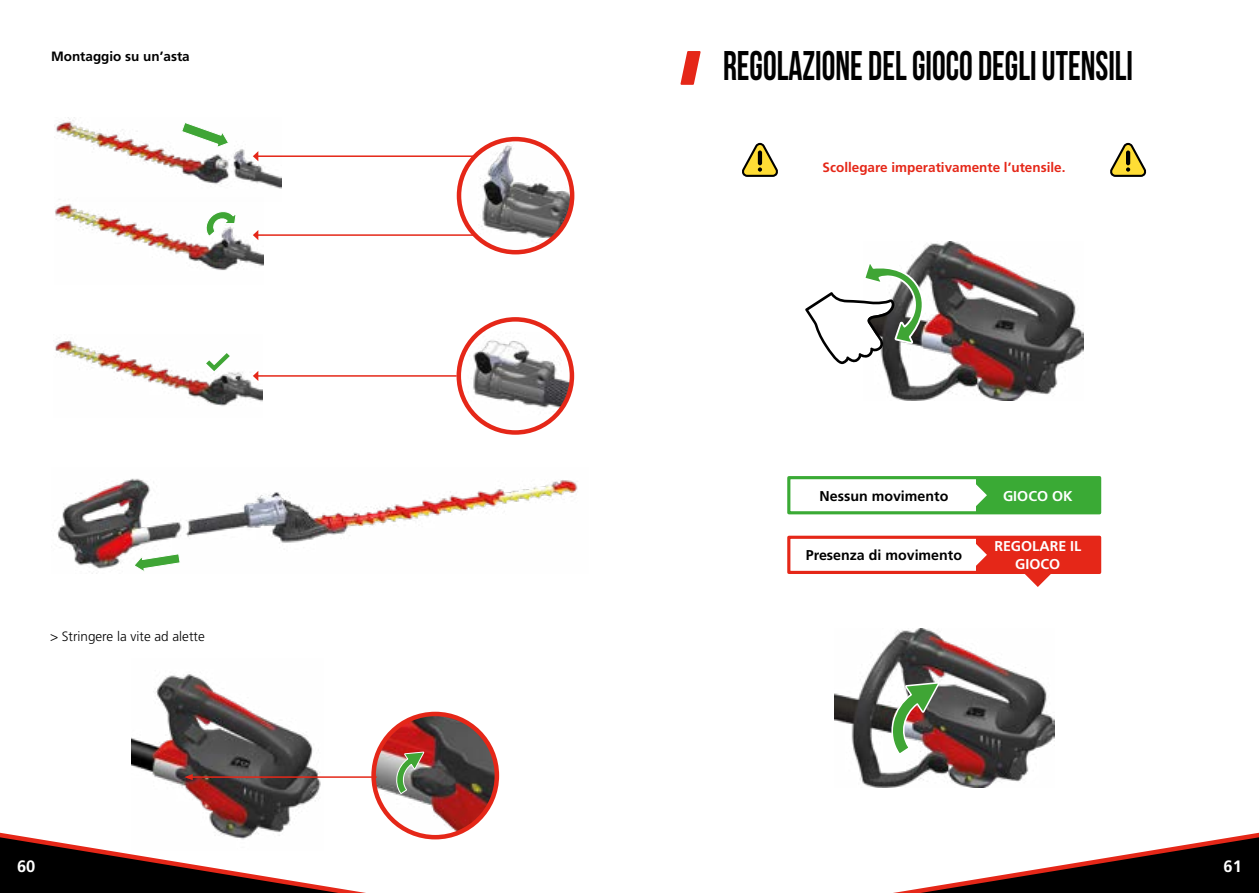
<style>
.page{position:relative;width:1259px;height:893px;background:#fff}
.page>*{position:absolute;margin:0;border:0;box-sizing:border-box;transform-origin:0 0}
.t1{font:700 41.4px "Bebas Neue";color:#000;scale:.83 1}
.t2{font:700 16.5px "Frutiger Pro";color:#fff}
.t3{font:700 14.25px "Frutiger Pro";color:#000}
.t4{font:700 14.25px/17.4px "Frutiger Pro";color:#fff;text-align:center}
.t5{font:700 13.5px "Frutiger Pro";color:#e52718}
.t6{font:300 13.5px "Frutiger Pro";color:#000}
.t7{font:700 13.5px "Frutiger Pro";color:#000}
</style>
<div class="page">
<svg style="left:893px;top:832px;width:366px;height:61px"></svg>
<svg style="left:0;top:820px;width:481px;height:73px"></svg>
<img style="left:467px;top:140px;width:105px;height:112px">
<div style="left:457px;top:137px;width:117px;height:117px;border:4px solid #e52718;border-radius:50%"></div>
<img style="left:466px;top:331px;width:106px;height:101px">
<div style="left:456px;top:317px;width:118px;height:118px;border:4px solid #e52718;border-radius:50%"></div>
<hr style="left:257px;top:155px;width:216px;height:2px;background:#e52718">
<hr style="left:257px;top:234px;width:216px;height:2px;background:#e52718">
<hr style="left:257px;top:375px;width:199px;height:2px;background:#e52718">
<img style="left:57px;top:478px;width:521px;height:96px">
<svg style="left:133px;top:549px;width:48px;height:23px"></svg>
<img style="left:55px;top:340px;width:207px;height:66px">
<svg style="left:205px;top:352px;width:26px;height:21px"></svg>
<img style="left:54px;top:117px;width:227px;height:72px">
<svg style="left:181px;top:119px;width:48px;height:32px"></svg>
<img style="left:55px;top:199px;width:208px;height:71px">
<svg style="left:204px;top:209px;width:34px;height:29px"></svg>
<img style="left:373px;top:714px;width:124px;height:123px;border-radius:62px">
<div style="left:371px;top:712px;width:128px;height:127px;border:4px solid #e52718;border-radius:50%"></div>
<img style="left:131px;top:674px;width:192px;height:177px">
<svg style="left:395px;top:751px;width:30px;height:44px"></svg>
<hr style="left:190px;top:776px;width:186px;height:2px;background:#e52718">
<svg style="left:184px;top:774px;width:9px;height:6px"></svg>
<svg style="left:680px;top:51px;width:20px;height:34px"></svg>
<img style="left:883px;top:242px;width:200px;height:159px">
<div style="left:787px;top:476px;width:314px;height:38px;border:3px solid #3aaa35"></div>
<div style="left:787px;top:536px;width:314px;height:38px;border:3px solid #e52718"></div>
<div style="left:976px;top:478px;width:123px;height:35px;background:#3aaa35"></div>
<div style="left:976px;top:537px;width:123px;height:35px;background:#e52718"></div>
<svg style="left:976px;top:484px;width:11px;height:22px"></svg>
<svg style="left:976px;top:544px;width:11px;height:22px"></svg>
<svg style="left:1024px;top:573px;width:27px;height:14px"></svg>
<svg style="left:1110px;top:143px;width:36px;height:34px"></svg>
<hr style="left:1126px;top:150px;width:4px;height:15px;background:#000;border-radius:2px">
<svg style="left:742px;top:143px;width:36px;height:34px"></svg>
<hr style="left:758px;top:150px;width:4px;height:15px;background:#000;border-radius:2px">
<img style="left:834px;top:629px;width:220px;height:159px">
<img style="left:889px;top:681px;width:51px;height:75px">
<svg style="left:805px;top:260px;width:125px;height:105px"></svg>
<p class="t7" style="left:51px;top:49px;width:140px">Montaggio su un’asta</p>
<p class="t6" style="left:50px;top:628px;width:156px">&gt; Stringere la vite ad alette</p>
<h1 class="t1" style="left:723px;top:43px;width:495px">REGOLAZIONE DEL GIOCO DEGLI UTENSILI</h1>
<p class="t5" style="left:822px;top:159px;width:244px">Scollegare imperativamente l’utensile.</p>
<p class="t3" style="left:819px;top:487px;width:130px">Nessun movimento</p>
<p class="t3" style="left:806px;top:547px;width:158px">Presenza di movimento</p>
<p class="t4" style="left:1003px;top:487px;width:71px">GIOCO OK</p>
<p class="t4" style="left:994px;top:538px;width:88px">REGOLARE IL<br>GIOCO</p>
<p class="t2" style="left:17px;top:856px;width:20px">60</p>
<p class="t2" style="left:1223px;top:856px;width:20px">61</p>
</div>
